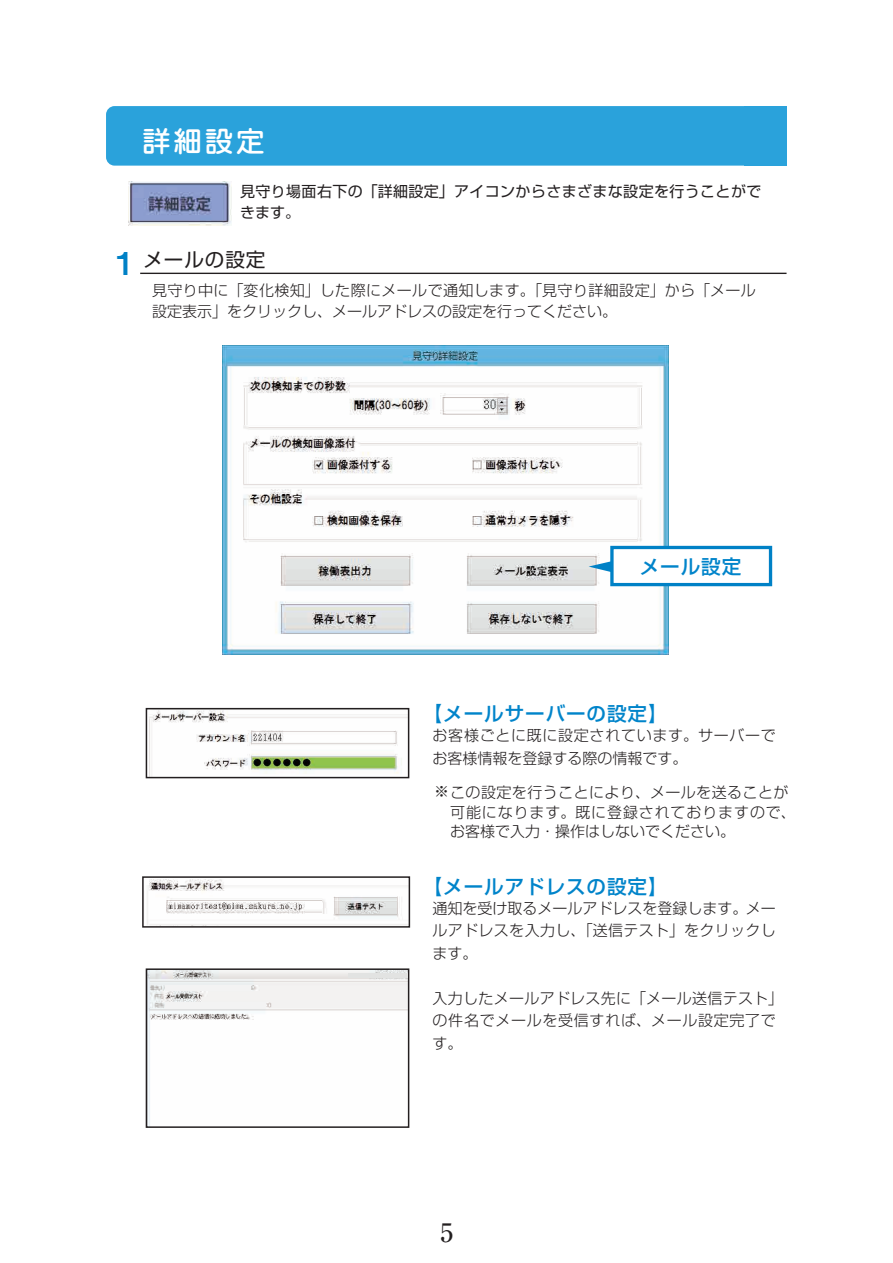
<style>
.page{position:relative;width:893px;height:1263px;background:#fff}
.page>*{position:absolute;margin:0;border:0;box-sizing:border-box;transform-origin:0 0}
.t1{font:500 28.5px "Jun 34 Pro";color:#fff}
.t2{font:500 25.5px "Ryumin Pro";color:#231f20}
.t3{font:500 19.5px "Shin Go Pro";letter-spacing:.05em;color:#0084ca}
.t4{font:19.5px "Shin Go Pro";letter-spacing:.05em;color:#231f20}
.t5{font:300 15px/22.5px "Shin Go Pro";letter-spacing:.025em;color:#231f20}
.t6{font:300 15px/22.5px "Shin Go Pro";letter-spacing:.045em;color:#231f20}
.t7{font:15px/21px "Shin Go Pro";letter-spacing:.025em;color:#231f20}
.s1{font-family:"Midashi Go Pro MB31";font-size:31.5px;color:#0081c6}
</style>
<div class="page">
<div style="left:106px;top:106px;width:680px;height:60px;background:#2aa2db;border-radius:9px"></div>
<hr style="left:140px;top:273px;width:646px;height:1px;background:#231f20">
<img style="left:128px;top:182px;width:104px;height:43px">
<img style="left:149px;top:711px;width:257px;height:64px">
<div style="left:146px;top:708px;width:263px;height:70px;border:2px solid #231f20"></div>
<img style="left:149px;top:971px;width:257px;height:154px">
<div style="left:146px;top:968px;width:263px;height:160px;border:2px solid #231f20"></div>
<img style="left:147px;top:879px;width:260px;height:46px">
<div style="left:142px;top:876px;width:268px;height:52px;border:2px solid #231f20"></div>
<img style="left:222px;top:346px;width:447px;height:308px">
<svg style="left:589px;top:561px;width:21px;height:11px"></svg>
<div style="left:610px;top:546px;width:162px;height:40px;background:#fff;border:3px solid #0081c6"></div>
<hr style="left:348px;top:973px;width:60px;height:4px;background:#e2e3e2">
<div style="left:166px;top:1002px;width:100px;height:6px;background:#f3f3f3"></div>
<div style="left:165px;top:985px;width:85px;height:6px;background:#f3f3f3"></div>
<div style="left:744px;top:106px;width:42px;height:60px;background:#2aa2db"></div>
<h1 class="t1" style="left:142px;top:118px;width:124px">詳細設定</h1>
<p class="t7" style="left:240px;top:179px;width:523px">見守り場面右下の「詳細設定」アイコンからさまざまな設定を行うことができます。</p>
<h3 class="t4" style="left:116px;top:243px;width:151px"><span class="s1">1</span> メールの設定</h3>
<p class="t5" style="left:152px;top:278px;width:605px;line-height:21px">見守り中に「変化検知」した際にメールで通知します。「見守り詳細設定」から「メール設定表示」をクリックし、メールアドレスの設定を行ってください。</p>
<h3 class="t3" style="left:640px;top:550px;width:103px">メール設定</h3>
<h3 class="t3" style="left:423px;top:698px;width:246px">【メールサーバーの設定】</h3>
<p class="t6" style="left:433px;top:722px;width:345px">お客様ごとに既に設定されています。サーバーでお客様情報を登録する際の情報です。</p>
<p class="t5" style="left:450px;top:781px;width:347px;line-height:19.5px;text-indent:-16px">※この設定を行うことにより、メールを送ることが可能になります。既に登録されておりますので、お客様で入力・操作はしないでください。</p>
<h3 class="t3" style="left:423px;top:870px;width:246px">【メールアドレスの設定】</h3>
<p class="t5" style="left:433px;top:895px;width:345px;text-align:justify">通知を受け取るメールアドレスを登録します。メールアドレスを入力し、「送信テスト」をクリックします。</p>
<p class="t5" style="left:433px;top:985px;width:352px">入力したメールアドレス先に「メール送信テスト」の件名でメールを受信すれば、メール設定完了です。　　</p>
<h2 class="t2" style="left:441px;top:1212px;width:14px">5</h2>
</div>
